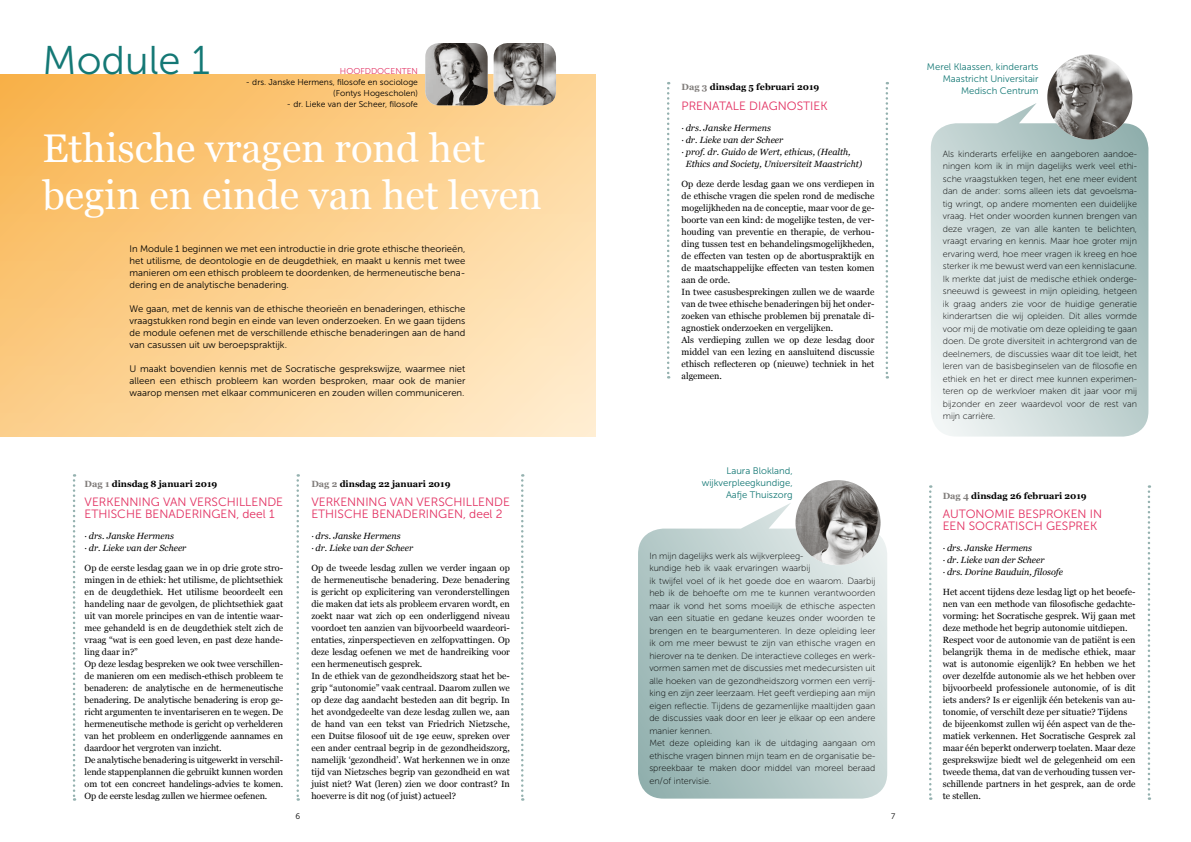
<style>
.page{position:relative;width:1191px;height:842px;background:#fff}
.page>*{position:absolute;margin:0;border:0;box-sizing:border-box;transform-origin:0 0}
.t1{font:40px/47px "Georgia";color:#fff}
.t2{font:40px "Museo Sans 300";color:#147875}
.t3{font:12px/12px "Museo Sans 300";color:#e22f60}
.t4{font:9.5px/12px "Museo Sans 300";color:#000;text-align:justify}
.t5{font:9.5px/12px "Museo Sans 300";color:#147875;text-align:right}
.t6{font:9px/12px "Georgia";color:#000}
.t7{font:9px/12.5px "Museo Sans 100";color:#000;text-align:justify}
.t8{font:italic 9px/12px "Georgia";color:#000}
.t9{font:700 9px "Georgia";color:#000}
.t10{font:8.5px/11px "Museo Sans 300";color:#000;text-align:right}
.t11{font:8.5px "Museo Sans 300";color:#e22f60}
.t12{font:8px "Museo Sans 300";color:#000}
.s1{color:#807c7a}
</style>
<div class="page">
<svg style="left:930px;top:103px;width:218px;height:334px;background:#c4d5d3"></svg>
<svg style="left:638px;top:503px;width:249px;height:296px;background:#c0d2d0"></svg>
<svg style="left:0;top:74px;width:595px;height:363px;background:#fcd08f"></svg>
<img style="left:425px;top:43px;width:62px;height:62px">
<img style="left:493px;top:43px;width:63px;height:62px">
<svg style="left:73px;top:474px;width:2px;height:327px"></svg>
<svg style="left:296px;top:474px;width:3px;height:327px"></svg>
<svg style="left:929px;top:485px;width:2px;height:315px"></svg>
<svg style="left:667px;top:82px;width:2px;height:297px"></svg>
<svg style="left:1147px;top:485px;width:3px;height:315px"></svg>
<svg style="left:885px;top:82px;width:3px;height:297px"></svg>
<svg style="left:521px;top:474px;width:2px;height:327px"></svg>
<img style="left:1047px;top:55px;width:85px;height:85px;border-radius:43px">
<img style="left:795px;top:480px;width:85px;height:85px;border-radius:43px">
<h1 class="t2" style="left:43px;top:39px;width:169px">Module 1</h1>
<p class="t11" style="left:340px;top:67px;width:80px">HOOFDDOCENTEN</p>
<p class="t10" style="left:246px;top:77px;width:174px">- drs. Janske Hermens, filosofe en sociologe (Fontys Hogescholen)</p>
<p class="t10" style="left:287px;top:99px;width:133px">- dr. Lieke van der Scheer, filosofe</p>
<h1 class="t1" style="left:43px;top:123px;width:501px">Ethische vragen rond het begin en einde van het leven</h1>
<p class="t4" style="left:130px;top:243px;width:337px">In Module 1 beginnen we met een introductie in drie grote ethische theorieën, het utilisme, de deontologie en de deugdethiek, en maakt u kennis met twee manieren om een ethisch probleem te doordenken, de hermeneutische bena&shy;dering en de analytische benadering.</p>
<p class="t4" style="left:130px;top:303px;width:337px">We gaan, met de kennis van de ethische theorieën en benaderingen, ethische vraagstukken rond begin en einde van leven onderzoeken. En we gaan tijdens de module oefenen met de verschillende ethische benaderingen aan de hand van casussen uit uw beroepspraktijk.</p>
<p class="t4" style="left:130px;top:363px;width:337px">U maakt bovendien kennis met de Socratische gesprekswijze, waarmee niet alleen een ethisch probleem kan worden besproken, maar ook de manier waarop mensen met elkaar communiceren en zouden willen communiceren.</p>
<p class="t9" style="left:85px;top:477px;width:134px"><span class="s1">Dag 1</span> dinsdag 8 januari 2019</p>
<h2 class="t3" style="left:85px;top:495px;width:200px">VERKENNING VAN VERSCHILLENDE<br>ETHISCHE BENADERINGEN, deel 1</h2>
<p class="t8" style="left:85px;top:529px;width:103px">· drs. Janske Hermens<br>· dr. Lieke van der Scheer</p>
<p class="t6" style="left:85px;top:561px;width:200px">Op de eerste lesdag gaan we in op drie grote stro&shy;mingen in de ethiek: het utilisme, de plichtsethiek en de deugdethiek. Het utilisme beoordeelt een handeling naar de gevolgen, de plichtsethiek gaat uit van morele principes en van de intentie waar&shy;mee gehandeld is en de deugdethiek stelt zich de vraag “wat is een goed leven, en past deze hande&shy;ling daar in?”<br>Op deze lesdag bespreken we ook twee verschillen&shy;de manieren om een medisch-ethisch probleem te benaderen: de analytische en de hermeneutische benadering. De analytische benadering is erop ge&shy;richt argumenten te inventariseren en te wegen. De hermeneutische methode is gericht op verhelderen van het probleem en onderliggende aannames en daardoor het vergroten van inzicht.<br>De analytische benadering is uitgewerkt in verschil&shy;lende stappenplannen die gebruikt kunnen worden om tot een concreet handelings-advies te komen.<br>Op de eerste lesdag zullen we hiermee oefenen.</p>
<p class="t9" style="left:311px;top:477px;width:141px"><span class="s1">Dag 2</span> dinsdag 22 januari 2019</p>
<h2 class="t3" style="left:311px;top:495px;width:200px">VERKENNING VAN VERSCHILLENDE<br>ETHISCHE BENADERINGEN, deel 2</h2>
<p class="t8" style="left:311px;top:529px;width:103px">· drs. Janske Hermens<br>· dr. Lieke van der Scheer</p>
<p class="t6" style="left:311px;top:561px;width:200px">Op de tweede lesdag zullen we verder ingaan op de hermeneutische benadering. Deze benadering is gericht op explicitering van veronderstellingen die maken dat iets als probleem ervaren wordt, en zoekt naar wat zich op een onderliggend niveau voordoet ten aanzien van bijvoorbeeld waardeori&shy;ëntaties, zinperspectieven en zelfopvattingen. Op deze lesdag oefenen we met de handreiking voor een hermeneutisch gesprek.<br>In de ethiek van de gezondheidszorg staat het be&shy;grip “autonomie” vaak centraal. Daarom zullen we op deze dag aandacht besteden aan dit begrip. In het avondgedeelte van deze lesdag zullen we, aan de hand van een tekst van Friedrich Nietzsche, een Duitse filosoof uit de 19e eeuw, spreken over een ander centraal begrip in de gezondheidszorg, namelijk ‘gezondheid’. Wat herkennen we in onze tijd van Nietzsches begrip van gezondheid en wat juist niet? Wat (leren) zien we door contrast? In hoeverre is dit nog (of juist) actueel?</p>
<p class="t9" style="left:681px;top:81px;width:139px"><span class="s1">Dag 3</span> dinsdag 5 februari 2019</p>
<h2 class="t3" style="left:681px;top:99px;width:148px">PRENATALE DIAGNOSTIEK</h2>
<p class="t8" style="left:681px;top:121px;width:91px">· drs. Janske Hermens</p>
<p class="t8" style="left:681px;top:133px;width:103px">· dr. Lieke van der Scheer</p>
<p class="t8" style="left:681px;top:145px;width:171px">· prof. dr. Guido de Wert, ethicus, (Health,</p>
<p class="t8" style="left:686px;top:157px;width:178px">Ethics and Society, Universiteit Maastricht)</p>
<p class="t6" style="left:681px;top:177px;width:194px">Op deze derde lesdag gaan we ons verdiepen in de ethische vragen die spelen rond de medische mogelijkheden na de conceptie, maar voor de ge&shy;boorte van een kind: de mogelijke testen, de ver&shy;houding van preventie en therapie, de verhou&shy;ding tussen test en behandelingsmogelijkheden, de effecten van testen op de abortuspraktijk en de maatschappelijke effecten van testen komen aan de orde.<br>In twee casusbesprekingen zullen we de waarde van de twee ethische benaderingen bij het onder&shy;zoeken van ethische problemen bij prenatale di&shy;agnostiek onderzoeken en vergelijken.<br>Als verdieping zullen we op deze lesdag door middel van een lezing en aansluitend discussie ethisch reflecteren op (nieuwe) techniek in het algemeen.</p>
<p class="t5" style="left:702px;top:465px;width:92px">Laura Blokland, wijkverpleegkundige,<br>Aafje Thuiszorg</p>
<p class="t7" style="left:649px;top:549px;width:228px;text-align:left">In mijn dagelijks werk als wijkverpleeg-<br>kundige heb ik vaak ervaringen waarbij<br>ik twijfel voel of ik het goede doe en waarom. Daarbij heb ik de behoefte om me te kunnen verantwoorden maar ik vond het soms moeilijk de ethische aspecten van een situatie en gedane keuzes onder woorden te brengen en te beargumenteren. In deze opleiding leer ik om me meer bewust te zijn van ethische vragen en hierover na te denken. De interactieve colleges en werk&shy;vormen samen met de discussies met medecursisten uit alle hoeken van de gezondheidszorg vormen een verrij&shy;king en zijn zeer leerzaam. Het geeft verdieping aan mijn eigen reflectie. Tijdens de gezamenlijke maaltijden gaan de discussies vaak door en leer je elkaar op een andere manier kennen.<br>Met deze opleiding kan ik de uitdaging aangaan om ethische vragen binnen mijn team en de organisatie be&shy;spreekbaar te maken door middel van moreel beraad en/of intervisie.</p>
<p class="t12" style="left:295px;top:812px;width:6px">6</p>
<p class="t12" style="left:891px;top:812px;width:6px">7</p>
<p class="t5" style="left:927px;top:61px;width:113px">Merel Klaassen, kinderarts<br>Maastricht Universitair<br>Medisch Centrum</p>
<p class="t7" style="left:942px;top:147px;width:196px">Als kinderarts erfelijke en aangeboren aandoe&shy;ningen kom ik in mijn dagelijks werk veel ethi&shy;sche vraagstukken tegen, het ene meer evident dan de ander: soms alleen iets dat gevoelsma&shy;tig wringt, op andere momenten een duidelijke vraag. Het onder woorden kunnen brengen van deze vragen, ze van alle kanten te belichten, vraagt ervaring en kennis. Maar hoe groter mijn ervaring werd, hoe meer vragen ik kreeg en hoe sterker ik me bewust werd van een kennislacune.<br>Ik merkte dat juist de medische ethiek onderge&shy;sneeuwd is geweest in mijn opleiding, hetgeen ik graag anders zie voor de huidige generatie kinderartsen die wij opleiden. Dit alles vormde voor mij de motivatie om deze opleiding te gaan doen. De grote diversiteit in achtergrond van de deelnemers, de discussies waar dit toe leidt, het leren van de basisbeginselen van de filosofie en ethiek en het er direct mee kunnen experimen&shy;teren op de werkvloer maken dit jaar voor mij bijzonder en zeer waardevol voor de rest van mijn carrière.</p>
<p class="t9" style="left:942px;top:489px;width:145px"><span class="s1">Dag 4</span> dinsdag 26 februari 2019</p>
<h2 class="t3" style="left:942px;top:507px;width:161px">AUTONOMIE BESPROKEN IN<br>EEN SOCRATISCH GESPREK</h2>
<p class="t8" style="left:942px;top:541px;width:122px">· drs. Janske Hermens<br>· dr. Lieke van der Scheer<br>· drs. Dorine Bauduin, filosofe</p>
<p class="t6" style="left:942px;top:585px;width:194px">Het accent tijdens deze lesdag ligt op het beoefe&shy;nen van een methode van filosofische gedachte&shy;vorming: het Socratische gesprek. Wij gaan met deze methode het begrip autonomie uitdiepen.<br>Respect voor de autonomie van de patiënt is een belangrijk thema in de medische ethiek, maar wat is autonomie eigenlijk? En hebben we het over dezelfde autonomie als we het hebben over bijvoorbeeld professionele autonomie, of is dit iets anders? Is er eigenlijk één betekenis van au&shy;tonomie, of verschilt deze per situatie? Tijdens de bijeenkomst zullen wij één aspect van de the&shy;matiek verkennen. Het Socratische Gesprek zal maar één beperkt onderwerp toelaten. Maar deze gesprekswijze biedt wel de gelegenheid om een tweede thema, dat van de verhouding tussen ver&shy;schillende partners in het gesprek, aan de orde te stellen.</p>
</div>
